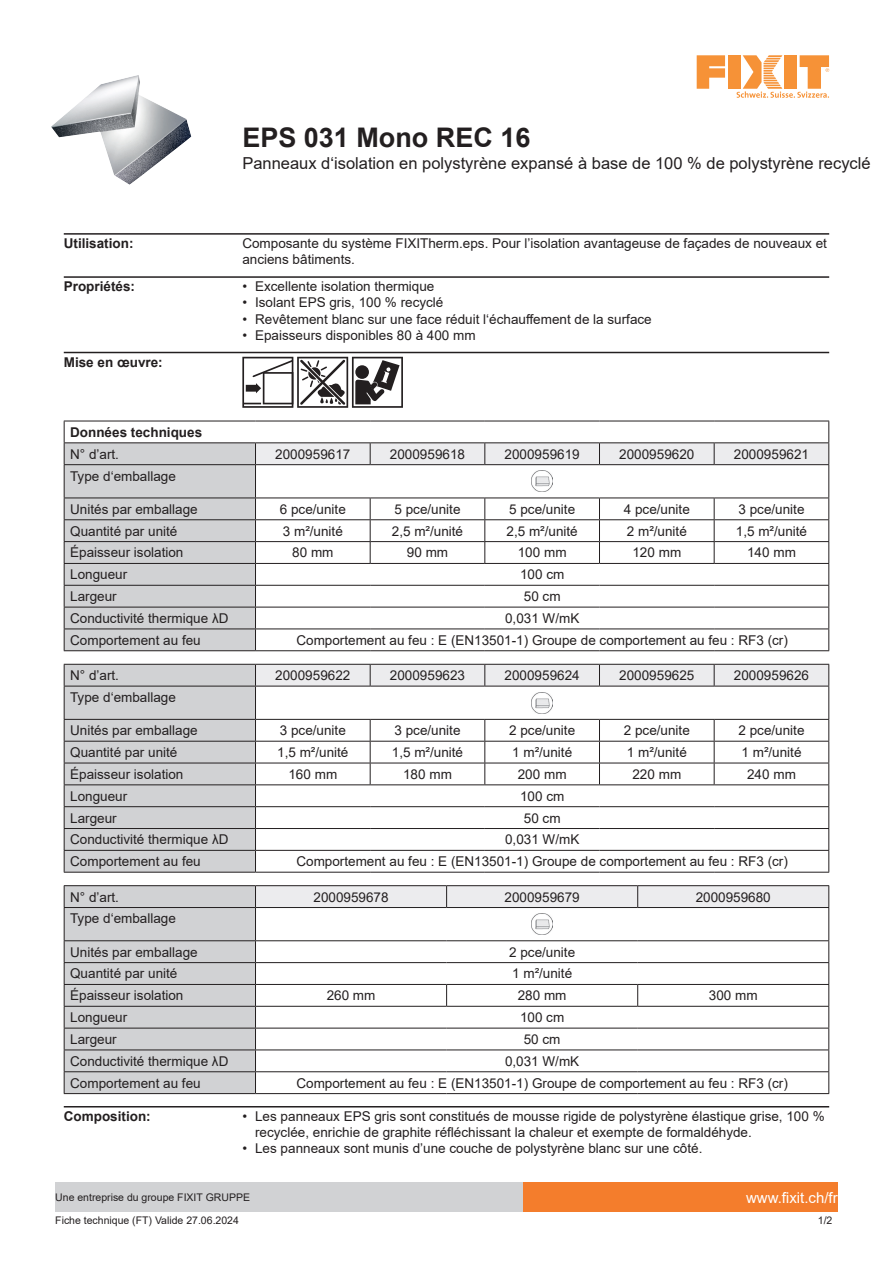
<style>
.page{position:relative;width:893px;height:1263px;background:#fff}
.page>*{position:absolute;margin:0;border:0;box-sizing:border-box;transform-origin:0 0}
.t1{font:700 27px "Arial";color:#231f20}
.t2{font:16.5px "Arial";color:#231f20}
.t3{font:15px "Arial";color:#fff}
.t4{font:13.5px/16.2px "Arial";color:#231f20}
.t5{font:700 13.5px "Arial";color:#231f20}
.t6{font:10.5px "Arial";color:#231f20}
</style>
<div class="page">
<img style="left:51px;top:75px;width:140px;height:110px">
<svg style="left:697px;top:55px;width:28px;height:34px"></svg>
<div style="left:728px;top:55px;width:12px;height:34px;background:#f69237"></div>
<svg style="left:737px;top:55px;width:92px;height:43px"></svg>
<div style="left:523px;top:1182px;width:315px;height:30px;background:#f47d2c"></div>
<div style="left:55px;top:1182px;width:468px;height:30px;background:#d1d2d4"></div>
<hr style="left:64px;top:233px;width:765px;height:2px;background:#231f20">
<hr style="left:64px;top:276px;width:765px;height:2px;background:#231f20">
<hr style="left:64px;top:352px;width:765px;height:1px;background:#231f20">
<svg style="left:242px;top:357px;width:161px;height:51px"></svg>
<svg style="left:64px;top:421px;width:765px;height:229px"></svg>
<hr style="left:64px;top:650px;width:191px;height:1px;background:#231f20">
<hr style="left:255px;top:650px;width:115px;height:1px;background:#231f20">
<hr style="left:370px;top:650px;width:115px;height:1px;background:#231f20">
<hr style="left:485px;top:650px;width:114px;height:1px;background:#231f20">
<hr style="left:599px;top:650px;width:115px;height:1px;background:#231f20">
<hr style="left:714px;top:650px;width:115px;height:1px;background:#231f20">
<img style="left:531px;top:471px;width:22px;height:21px">
<svg style="left:64px;top:664px;width:765px;height:208px"></svg>
<hr style="left:64px;top:872px;width:191px;height:1px;background:#231f20">
<hr style="left:255px;top:872px;width:115px;height:1px;background:#231f20">
<hr style="left:370px;top:872px;width:115px;height:1px;background:#231f20">
<hr style="left:485px;top:872px;width:114px;height:1px;background:#231f20">
<hr style="left:599px;top:872px;width:115px;height:1px;background:#231f20">
<hr style="left:714px;top:872px;width:115px;height:1px;background:#231f20">
<img style="left:531px;top:692px;width:22px;height:21px">
<hr style="left:64px;top:885px;width:191px;height:1px;background:#231f20">
<hr style="left:255px;top:885px;width:192px;height:1px;background:#231f20">
<hr style="left:447px;top:885px;width:191px;height:1px;background:#231f20">
<hr style="left:638px;top:885px;width:191px;height:1px;background:#231f20">
<svg style="left:64px;top:886px;width:765px;height:207px"></svg>
<hr style="left:64px;top:1093px;width:191px;height:1px;background:#231f20">
<hr style="left:255px;top:1093px;width:192px;height:1px;background:#231f20">
<hr style="left:447px;top:1093px;width:191px;height:1px;background:#231f20">
<hr style="left:638px;top:1093px;width:191px;height:1px;background:#231f20">
<img style="left:531px;top:913px;width:22px;height:22px">
<hr style="left:64px;top:1106px;width:765px;height:1px;background:#231f20">
<h1 class="t1" style="left:242px;top:119px;width:290px">EPS 031 Mono REC 16</h1>
<p class="t2" style="left:242px;top:152px;width:630px">Panneaux d‘isolation en polystyrène expansé à base de 100 % de polystyrène recyclé</p>
<p class="t5" style="left:64px;top:234px;width:71px">Utilisation:</p>
<p class="t4" style="left:242px;top:235px;width:586px">Composante du système FIXITherm.eps. Pour l’isolation avantageuse de façades de nouveaux et anciens bâtiments.</p>
<p class="t5" style="left:64px;top:277px;width:73px">Propriétés:</p>
<p class="t4" style="left:242px;top:278px;width:194px">• Excellente isolation thermique</p>
<p class="t4" style="left:242px;top:294px;width:203px">• Isolant EPS gris, 100 % recyclé</p>
<p class="t4" style="left:242px;top:311px;width:411px">• Revêtement blanc sur une face réduit l‘échauffement de la surface</p>
<p class="t4" style="left:242px;top:327px;width:235px">• Epaisseurs disponibles 80 à 400 mm</p>
<p class="t5" style="left:64px;top:352px;width:101px">Mise en œuvre:</p>
<p class="t5" style="left:70px;top:423px;width:134px">Données techniques</p>
<p class="t4" style="left:70px;top:446px;width:50px">N° d’art.</p>
<p class="t4" style="left:275px;top:446px;width:77px">2000959617</p>
<p class="t4" style="left:390px;top:446px;width:77px">2000959618</p>
<p class="t4" style="left:505px;top:446px;width:77px">2000959619</p>
<p class="t4" style="left:619px;top:446px;width:77px">2000959620</p>
<p class="t4" style="left:734px;top:446px;width:77px">2000959621</p>
<p class="t4" style="left:70px;top:468px;width:107px">Type d‘emballage</p>
<p class="t4" style="left:70px;top:501px;width:129px">Unités par emballage</p>
<p class="t4" style="left:280px;top:501px;width:68px">6 pce/unite</p>
<p class="t4" style="left:394px;top:501px;width:68px">5 pce/unite</p>
<p class="t4" style="left:509px;top:501px;width:68px">5 pce/unite</p>
<p class="t4" style="left:624px;top:501px;width:68px">4 pce/unite</p>
<p class="t4" style="left:738px;top:501px;width:68px">3 pce/unite</p>
<p class="t4" style="left:70px;top:523px;width:109px">Quantité par unité</p>
<p class="t4" style="left:283px;top:523px;width:62px">3 m²/unité</p>
<p class="t4" style="left:392px;top:523px;width:73px">2,5 m²/unité</p>
<p class="t4" style="left:507px;top:523px;width:73px">2,5 m²/unité</p>
<p class="t4" style="left:627px;top:523px;width:62px">2 m²/unité</p>
<p class="t4" style="left:736px;top:523px;width:73px">1,5 m²/unité</p>
<p class="t4" style="left:70px;top:544px;width:115px">Épaisseur isolation</p>
<p class="t4" style="left:292px;top:544px;width:43px">80 mm</p>
<p class="t4" style="left:407px;top:544px;width:43px">90 mm</p>
<p class="t4" style="left:518px;top:544px;width:50px">100 mm</p>
<p class="t4" style="left:632px;top:544px;width:50px">120 mm</p>
<p class="t4" style="left:747px;top:544px;width:50px">140 mm</p>
<p class="t4" style="left:70px;top:566px;width:59px">Longueur</p>
<p class="t4" style="left:520px;top:566px;width:46px">100 cm</p>
<p class="t4" style="left:70px;top:588px;width:48px">Largeur</p>
<p class="t4" style="left:524px;top:588px;width:38px">50 cm</p>
<p class="t4" style="left:70px;top:610px;width:160px">Conductivité thermique λD</p>
<p class="t4" style="left:505px;top:610px;width:76px">0,031 W/mK</p>
<p class="t4" style="left:70px;top:632px;width:132px">Comportement au feu</p>
<p class="t4" style="left:296px;top:632px;width:493px">Comportement au feu : E (EN13501-1) Groupe de comportement au feu : RF3 (cr)</p>
<p class="t4" style="left:70px;top:667px;width:50px">N° d’art.</p>
<p class="t4" style="left:275px;top:667px;width:77px">2000959622</p>
<p class="t4" style="left:390px;top:667px;width:77px">2000959623</p>
<p class="t4" style="left:505px;top:667px;width:77px">2000959624</p>
<p class="t4" style="left:619px;top:667px;width:77px">2000959625</p>
<p class="t4" style="left:734px;top:667px;width:77px">2000959626</p>
<p class="t4" style="left:70px;top:689px;width:107px">Type d‘emballage</p>
<p class="t4" style="left:70px;top:722px;width:129px">Unités par emballage</p>
<p class="t4" style="left:280px;top:722px;width:68px">3 pce/unite</p>
<p class="t4" style="left:394px;top:722px;width:68px">3 pce/unite</p>
<p class="t4" style="left:509px;top:722px;width:68px">2 pce/unite</p>
<p class="t4" style="left:624px;top:722px;width:68px">2 pce/unite</p>
<p class="t4" style="left:738px;top:722px;width:68px">2 pce/unite</p>
<p class="t4" style="left:70px;top:744px;width:109px">Quantité par unité</p>
<p class="t4" style="left:277px;top:744px;width:73px">1,5 m²/unité</p>
<p class="t4" style="left:392px;top:744px;width:73px">1,5 m²/unité</p>
<p class="t4" style="left:512px;top:744px;width:62px">1 m²/unité</p>
<p class="t4" style="left:627px;top:744px;width:62px">1 m²/unité</p>
<p class="t4" style="left:741px;top:744px;width:62px">1 m²/unité</p>
<p class="t4" style="left:70px;top:766px;width:115px">Épaisseur isolation</p>
<p class="t4" style="left:288px;top:766px;width:50px">160 mm</p>
<p class="t4" style="left:403px;top:766px;width:50px">180 mm</p>
<p class="t4" style="left:518px;top:766px;width:50px">200 mm</p>
<p class="t4" style="left:632px;top:766px;width:50px">220 mm</p>
<p class="t4" style="left:747px;top:766px;width:50px">240 mm</p>
<p class="t4" style="left:70px;top:788px;width:59px">Longueur</p>
<p class="t4" style="left:520px;top:788px;width:46px">100 cm</p>
<p class="t4" style="left:70px;top:809px;width:48px">Largeur</p>
<p class="t4" style="left:524px;top:809px;width:38px">50 cm</p>
<p class="t4" style="left:70px;top:831px;width:160px">Conductivité thermique λD</p>
<p class="t4" style="left:505px;top:831px;width:76px">0,031 W/mK</p>
<p class="t4" style="left:70px;top:853px;width:132px">Comportement au feu</p>
<p class="t4" style="left:296px;top:853px;width:493px">Comportement au feu : E (EN13501-1) Groupe de comportement au feu : RF3 (cr)</p>
<p class="t4" style="left:70px;top:888px;width:50px">N° d’art.</p>
<p class="t4" style="left:313px;top:888px;width:77px">2000959678</p>
<p class="t4" style="left:505px;top:888px;width:77px">2000959679</p>
<p class="t4" style="left:696px;top:888px;width:77px">2000959680</p>
<p class="t4" style="left:70px;top:910px;width:107px">Type d‘emballage</p>
<p class="t4" style="left:70px;top:944px;width:129px">Unités par emballage</p>
<p class="t4" style="left:509px;top:944px;width:68px">2 pce/unite</p>
<p class="t4" style="left:70px;top:965px;width:109px">Quantité par unité</p>
<p class="t4" style="left:512px;top:965px;width:62px">1 m²/unité</p>
<p class="t4" style="left:70px;top:987px;width:115px">Épaisseur isolation</p>
<p class="t4" style="left:327px;top:987px;width:50px">260 mm</p>
<p class="t4" style="left:518px;top:987px;width:50px">280 mm</p>
<p class="t4" style="left:709px;top:987px;width:50px">300 mm</p>
<p class="t4" style="left:70px;top:1009px;width:59px">Longueur</p>
<p class="t4" style="left:520px;top:1009px;width:46px">100 cm</p>
<p class="t4" style="left:70px;top:1031px;width:48px">Largeur</p>
<p class="t4" style="left:524px;top:1031px;width:38px">50 cm</p>
<p class="t4" style="left:70px;top:1053px;width:160px">Conductivité thermique λD</p>
<p class="t4" style="left:505px;top:1053px;width:76px">0,031 W/mK</p>
<p class="t4" style="left:70px;top:1075px;width:132px">Comportement au feu</p>
<p class="t4" style="left:296px;top:1075px;width:493px">Comportement au feu : E (EN13501-1) Groupe de comportement au feu : RF3 (cr)</p>
<p class="t5" style="left:64px;top:1106px;width:88px">Composition:</p>
<p class="t4" style="left:255px;top:1108px;width:571px;text-indent:-13px">• Les panneaux EPS gris sont constitués de mousse rigide de polystyrène élastique grise, 100 % recyclée, enrichie de graphite réfléchissant la chaleur et exempte de formaldéhyde.</p>
<p class="t4" style="left:242px;top:1140px;width:461px">• Les panneaux sont munis d’une couche de polystyrène blanc sur une côté.</p>
<p class="t6" style="left:55px;top:1190px;width:196px">Une entreprise du groupe FIXIT GRUPPE</p>
<p class="t3" style="left:746px;top:1187px;width:93px">www.fixit.ch/fr</p>
<p class="t6" style="left:55px;top:1213px;width:185px">Fiche technique (FT) Valide 27.06.2024</p>
<p class="t6" style="left:818px;top:1213px;width:16px">1/2</p>
</div>
